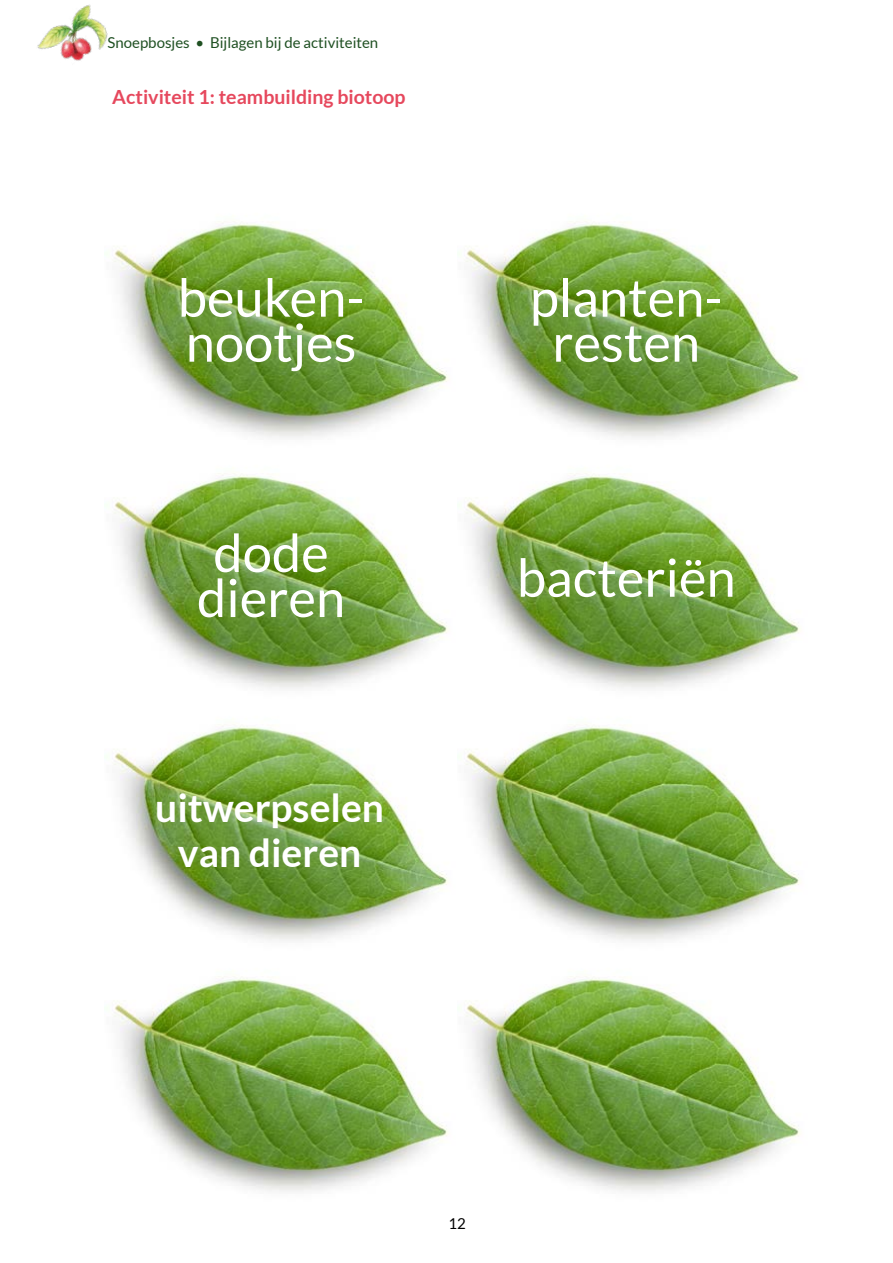
<style>
.page{position:relative;width:893px;height:1263px;background:#fff}
.page>*{position:absolute;margin:0;border:0;box-sizing:border-box;transform-origin:0 0}
.t1{font:52.5px/45px "Lato";color:#fff;text-align:center}
.t2{font:700 39px/45px "Lato";color:#fff;text-align:center}
.t3{font:700 19.5px "Lato";color:#e6485d}
.t4{font:15px "Lato";color:#1f5022}
.t5{font:15px "Lato";color:#000}
</style>
<div class="page">
<img style="left:37px;top:4px;width:71px;height:57px">
<img style="left:107px;top:223px;width:693px;height:969px">
<p class="t4" style="left:108px;top:34px;width:272px">Snoepbosjes • Bijlagen bij de activiteiten</p>
<p class="t3" style="left:112px;top:86px;width:295px">Activiteit 1: teambuilding biotoop</p>
<p class="t1" style="left:178px;top:275px;width:188px;text-align:left">beuken&shy;nootjes</p>
<p class="t1" style="left:197px;top:530px;width:150px">dode dieren</p>
<p class="t2" style="left:155px;top:785px;width:230px">uitwerpselen van dieren</p>
<p class="t1" style="left:530px;top:275px;width:194px">planten&shy;resten</p>
<p class="t1" style="left:517px;top:555px;width:220px">bacteriën</p>
<p class="t5" style="left:448px;top:1215px;width:19px">12</p>
</div>
